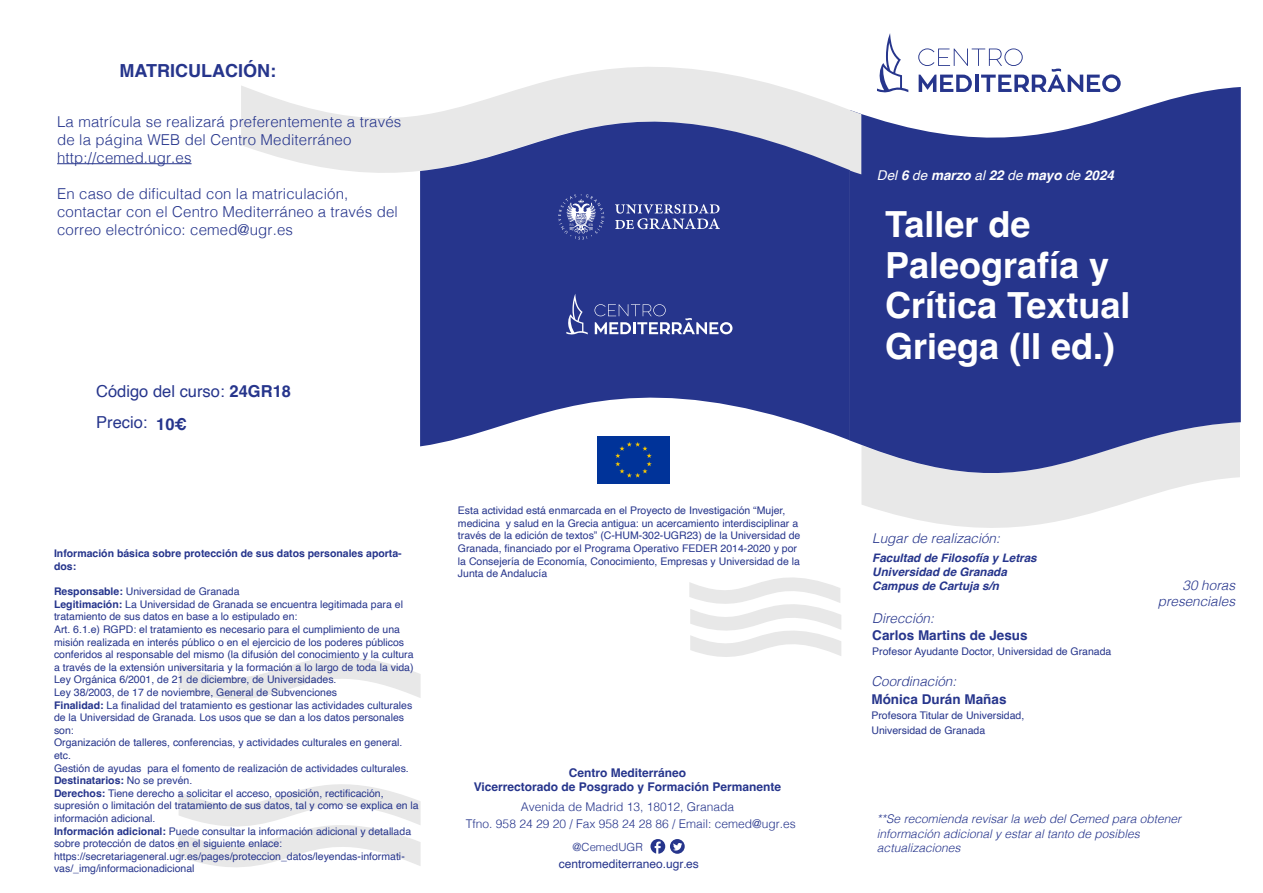
<style>
.page{position:relative;width:1263px;height:893px;background:#fff}
.page>*{position:absolute;margin:0;border:0;box-sizing:border-box;transform-origin:0 0}
.t1{font:700 36px/40.5px "Helvetica";color:#fff}
.t2{font:700 18px "Helvetica";color:#26358c}
.t3{font:16.5px/30.6px "Helvetica";color:#26358c}
.t4{font:700 16.5px "Helvetica";color:#26358c}
.t5{font:300 15px/18px "Helvetica";letter-spacing:.01em;color:#26358c}
.t6{font:italic 300 13.5px "Helvetica";color:#26358c}
.t7{font:700 13.5px "Helvetica";color:#26358c}
.t8{font:italic 700 13.5px "Helvetica";color:#fff}
.t9{font:italic 300 12px/14.4px "Helvetica";color:#26358c}
.t10{font:300 12px "Helvetica";color:#26358c}
.t11{font:700 12px "Helvetica";color:#26358c}
.t12{font:12px "Helvetica";color:#26358c}
.t13{font:italic 700 11.7px "Helvetica";color:#26358c}
.t14{font:300 11.25px "Helvetica";color:#26358c}
.t15{font:10.5px/12.6px "Helvetica";color:#26358c}
.t16{font:700 10.5px/12.6px "Helvetica";color:#26358c}
.t17{font:italic 300 7.5px "Helvetica";color:#231f20}
.s1{font-weight:700}
.s2{font-weight:400}
</style>
<div class="page">
<svg style="left:861px;top:490px;width:306px;height:38px;fill:#e8e8e8"></svg>
<svg style="left:850px;top:87px;width:391px;height:403px;background:#47549d"></svg>
<svg style="left:179px;top:784px;width:242px;height:83px"></svg>
<svg style="left:179px;top:657px;width:242px;height:42px"></svg>
<svg style="left:689px;top:577px;width:152px;height:80px"></svg>
<svg style="left:241px;top:67px;width:620px;height:126px"></svg>
<svg style="left:420px;top:100px;width:430px;height:346px;background:#525ea2"></svg>
<svg style="left:650px;top:839px;width:35px;height:15px"></svg>
<svg style="left:566px;top:294px;width:22px;height:41px"></svg>
<svg style="left:594px;top:304px;width:138px;height:30px;background:#5561a5"></svg>
<svg style="left:558px;top:194px;width:46px;height:46px;background:#535fa4"></svg>
<svg style="left:615px;top:204px;width:105px;height:25px;background:#5d68a9"></svg>
<hr style="left:57px;top:163px;width:135px;height:1px;background:#26358c">
<svg style="left:877px;top:33px;width:31px;height:60px"></svg>
<svg style="left:918px;top:48px;width:203px;height:44px"></svg>
<div style="left:598px;top:436px;width:71px;height:48px;background:#039"></div>
<h2 class="t2" style="left:120px;top:59px;width:158px">MATRICULACIÓN:</h2>
<h3 class="t5" style="left:57px;top:111px;width:346px">La matrícula se realizará preferentemente a través de la página WEB del Centro Mediterráneo http://cemed.ugr.es</h3>
<h3 class="t5" style="left:57px;top:183px;width:342px">En caso de dificultad con la matriculación, contactar con el Centro Mediterráneo a través del correo electrónico: cemed@ugr.es</h3>
<p class="t3" style="left:96px;top:377px;width:196px">Código del curso: <span class="s1">24GR18<br></span>Precio:</p>
<p class="t4" style="left:156px;top:414px;width:32px">10€</p>
<p class="t15" style="left:458px;top:504px;width:344px">Esta actividad está enmarcada en el Proyecto de Investigación “Mujer, medicina y salud en la Grecia antigua: un acercamiento interdisciplinar a través de la edición de textos” (C‐HUM‐302‐UGR23) de la Universidad de Granada, financiado por el Programa Operativo FEDER 2014-2020 y por la Consejería de Economía, Conocimiento, Empresas y Universidad de la Junta de Andalucía</p>
<p class="t16" style="left:54px;top:548px;width:349px">Información básica sobre protección de sus datos personales aporta&shy;dos:</p>
<p class="t15" style="left:54px;top:585px;width:366px"><span class="s1">Responsable:</span> Universidad de Granada<br><span class="s1">Legitimación:</span> La Universidad de Granada se encuentra legitimada para el tratamiento de sus datos en base a lo estipulado en:<br>Art. 6.1.e) RGPD: el tratamiento es necesario para el cumplimiento de una misión realizada en interés público o en el ejercicio de los poderes públicos conferidos al responsable del mismo (la difusión del conocimiento y la cultura a través de la extensión universitaria y la formación a lo largo de toda la vida)<br>Ley Orgánica 6/2001, de 21 de diciembre, de Universidades.<br>Ley 38/2003, de 17 de noviembre, General de Subvenciones<br><span class="s1">Finalidad:</span> La finalidad del tratamiento es gestionar las actividades culturales de la Universidad de Granada. Los usos que se dan a los datos personales son:<br>Organización de talleres, conferencias, y actividades culturales en general. etc.<br>Gestión de ayudas para el fomento de realización de actividades culturales.<br><span class="s1">Destinatarios:</span> No se prevén.<br><span class="s1">Derechos:</span> Tiene derecho a solicitar el acceso, oposición, rectificación, supresión o limitación del tratamiento de sus datos, tal y como se explica en la información adicional.<br><span class="s1">Información adicional:</span> Puede consultar la información adicional y detallada sobre protección de datos en el siguiente enlace: https://secretariageneral.ugr.es/pages/proteccion_datos/leyendas-informati&shy;vas/_img/informacionadicional</p>
<p class="t11" style="left:569px;top:765px;width:119px">Centro Mediterráneo</p>
<p class="t11" style="left:474px;top:779px;width:309px">Vicerrectorado de Posgrado y Formación Permanente</p>
<p class="t10" style="left:521px;top:797px;width:215px">Avenida de Madrid 13, 18012, Granada</p>
<p class="t10" style="left:466px;top:813px;width:331px">Tfno. 958 24 29 20 / Fax 958 24 28 86 / Email: cemed@ugr.es</p>
<p class="t17" style="left:176px;top:840px;width:4px">.</p>
<p class="t14" style="left:573px;top:837px;width:72px">@CemedUGR</p>
<p class="t12" style="left:559px;top:854px;width:142px">centromediterraneo.ugr.es</p>
<p class="t8" style="left:877px;top:167px;width:239px"><span class="s2">Del</span> 6 <span class="s2">de</span> marzo <span class="s2">al</span> 22 <span class="s2">de</span> mayo <span class="s2">de</span> 2024</p>
<p class="t1" style="left:885px;top:208px;width:247px">Taller de<br>Paleografía y<br>Crítica Textual<br>Griega (II ed.)</p>
<p class="t6" style="left:872px;top:527px;width:129px">Lugar de realización:</p>
<p class="t13" style="left:872px;top:551px;width:166px">Facultad de Filosofía y Letras</p>
<p class="t13" style="left:872px;top:565px;width:136px">Universidad de Granada</p>
<p class="t13" style="left:872px;top:579px;width:128px">Campus de Cartuja s/n</p>
<p class="t6" style="left:872px;top:606px;width:63px">Dirección:</p>
<p class="t7" style="left:872px;top:627px;width:157px">Carlos Martins de Jesus</p>
<p class="t15" style="left:872px;top:645px;width:241px">Profesor Ayudante Doctor, Universidad de Granada</p>
<p class="t6" style="left:871px;top:670px;width:86px">Coordinación:</p>
<p class="t7" style="left:871px;top:691px;width:137px">Mónica Durán Mañas</p>
<p class="t15" style="left:871px;top:709px;width:154px">Profesora Titular de Universidad,</p>
<p class="t15" style="left:871px;top:724px;width:115px">Universidad de Granada</p>
<p class="t6" style="left:1182px;top:574px;width:54px">30 horas</p>
<p class="t6" style="left:1158px;top:590px;width:79px">presenciales</p>
<p class="t9" style="left:877px;top:811px;width:306px">**Se recomienda revisar la web del Cemed para obtener información adicional y estar al tanto de posibles actualizaciones</p>
</div>
